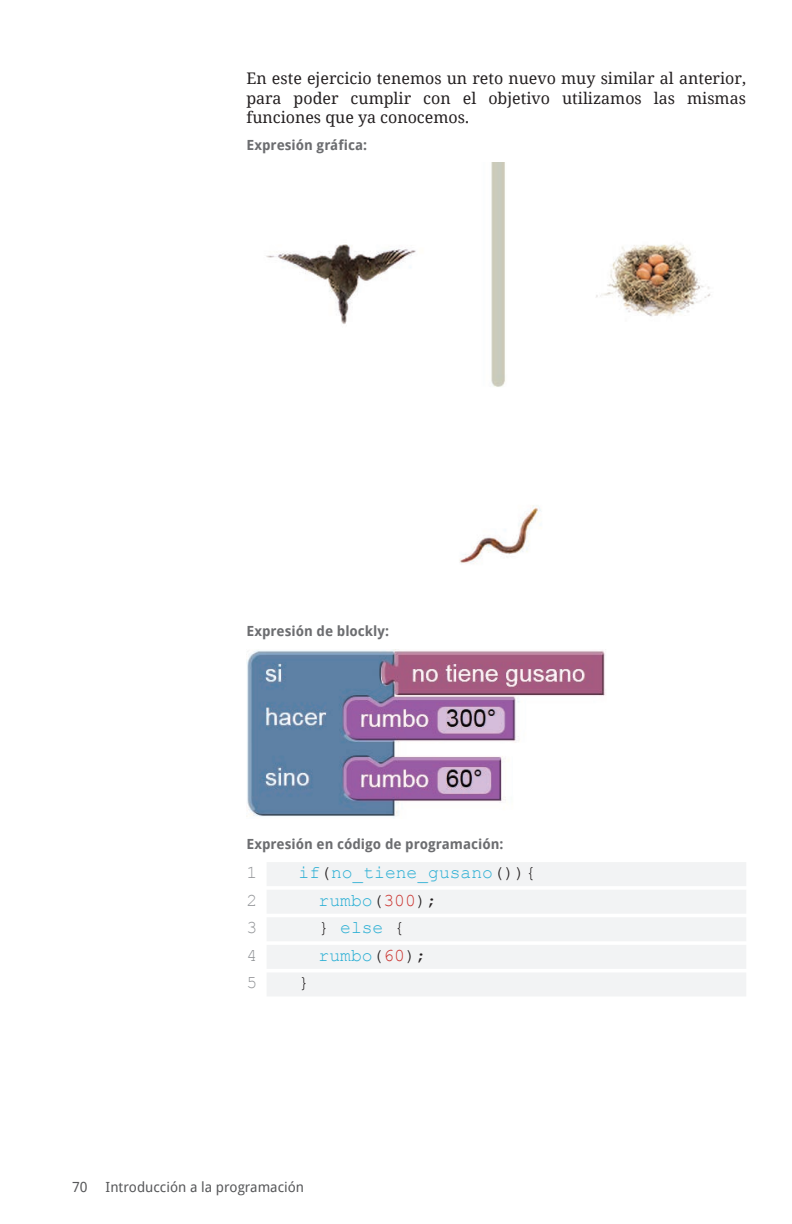
<style>
.page{position:relative;width:792px;height:1224px;background:#fff}
.page>*{position:absolute;margin:0;border:0;box-sizing:border-box;transform-origin:0 0}
.t1{font:18px "Courier New";color:#2bafd4}
.t2{font:18px "Courier New";color:#939598}
.t3{font:18px "Courier New";color:#231f20}
.t4{font:16px/19.2px "Droid Serif";color:#231f20;text-align:justify}
.t5{font:700 14px "Droid Sans";color:#6c6d70}
.t6{font:14px "Droid Sans";color:#57585a}
.s1{color:#231f20}
.s2{color:#ca302c}
</style>
<div class="page">
<img style="left:266px;top:162px;width:445px;height:401px">
<img style="left:246px;top:650px;width:359px;height:168px">
<div style="left:267px;top:862px;width:479px;height:24px;background:#f2f3f4"></div>
<div style="left:267px;top:890px;width:479px;height:24px;background:#f2f3f4"></div>
<div style="left:267px;top:917px;width:479px;height:24px;background:#f2f3f4"></div>
<div style="left:267px;top:945px;width:479px;height:24px;background:#f2f3f4"></div>
<div style="left:267px;top:972px;width:479px;height:24px;background:#f2f3f4"></div>
<p class="t4" style="left:246px;top:69px;width:501px">En este ejercicio tenemos un reto nuevo muy similar al anterior, para poder cumplir con el objetivo utilizamos las mismas funciones que ya conocemos.</p>
<p class="t5" style="left:247px;top:136px;width:122px">Expresión gráfica:</p>
<p class="t5" style="left:246px;top:623px;width:144px">Expresión de blockly:</p>
<p class="t5" style="left:246px;top:836px;width:259px">Expresión en código de programación:</p>
<p class="t2" style="left:247px;top:861px;width:12px">1</p>
<p class="t1" style="left:299px;top:861px;width:239px">if<span class="s1">(</span>no_tiene_gusano<span class="s1">()){</span></p>
<p class="t2" style="left:247px;top:889px;width:12px">2</p>
<p class="t1" style="left:319px;top:889px;width:120px">rumbo<span class="s1">(</span><span class="s2">300</span><span class="s1">);</span></p>
<p class="t2" style="left:247px;top:917px;width:12px">3</p>
<p class="t1" style="left:319px;top:917px;width:88px"><span class="s1">}</span> else <span class="s1">{</span></p>
<p class="t2" style="left:247px;top:944px;width:12px">4</p>
<p class="t1" style="left:319px;top:944px;width:109px">rumbo<span class="s1">(</span><span class="s2">60</span><span class="s1">);</span></p>
<p class="t2" style="left:247px;top:972px;width:12px">5</p>
<p class="t3" style="left:299px;top:972px;width:12px">}</p>
<p class="t6" style="left:72px;top:1178px;width:17px">70</p>
<p class="t6" style="left:106px;top:1178px;width:200px">Introducción a la programación</p>
</div>
